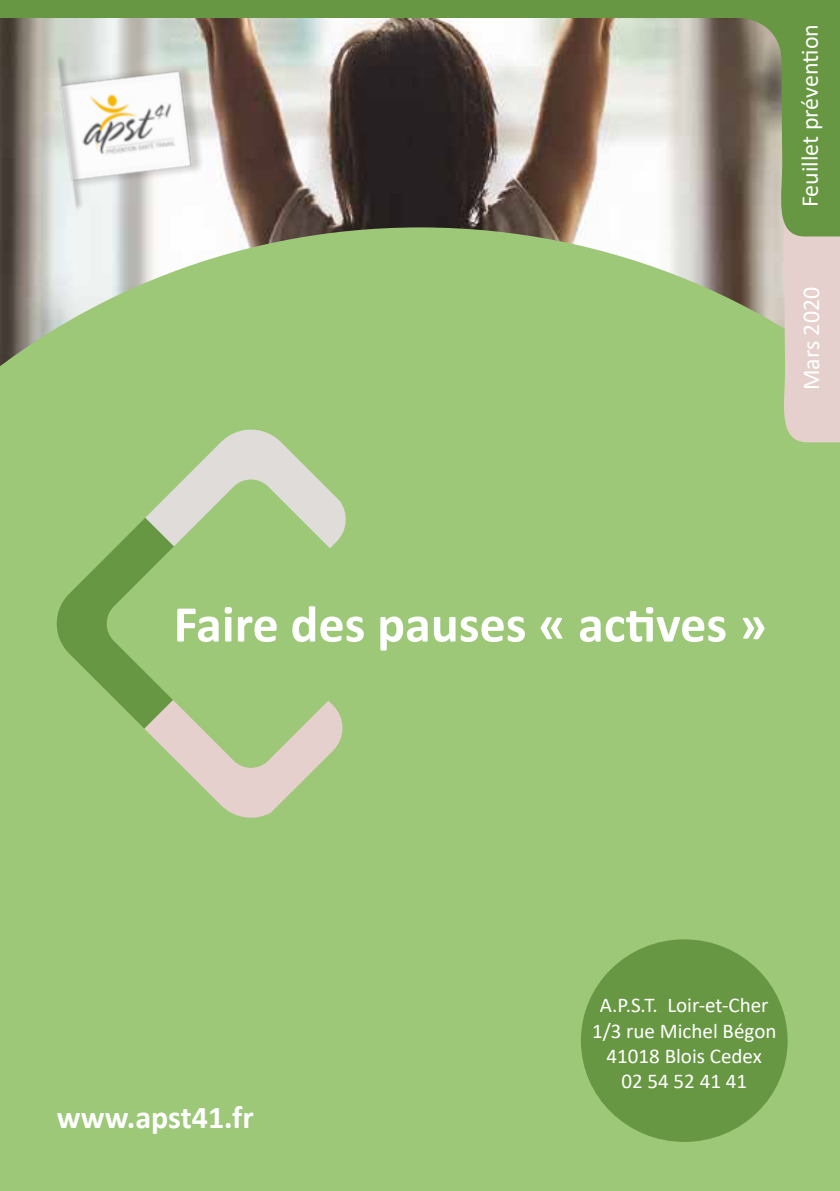
<style>
.page{position:relative;width:840px;height:1191px;background:#fff}
.page>*{position:absolute;margin:0;border:0;box-sizing:border-box;transform-origin:0 0}
.t1{font:700 52px "Calibri";color:#fff}
.t2{font:700 32px "Calibri";color:#fff}
.t3{font:24px "Calibri";color:#fff}
.t4{font:21px/25.2px "Calibri";color:#fff;text-align:center}
</style>
<div class="page">
<div style="left:0;top:237px;width:839px;height:954px;background:#9cc877"></div>
<div style="left:580px;top:939px;width:207px;height:203px;background:#689743;border-radius:50%"></div>
<svg style="left:53px;top:425px;width:295px;height:396px;background:#a3c682"></svg>
<svg style="left:776px;top:237px;width:63px;height:205px;background:#decfc4"></svg>
<svg style="left:0;top:18px;width:839px;height:219px"></svg>
<div style="left:0;top:0;width:839px;height:18px;background:#689743"></div>
<p class="t3" style="left:792px;top:207px;width:185px;rotate:-90deg">Feuillet prévention</p>
<p class="t3" style="left:794px;top:390px;width:105px;rotate:-90deg">Mars 2020</p>
<h1 class="t1" style="left:173px;top:587px;width:594px">Faire des pauses « actives »</h1>
<h2 class="t2" style="left:57px;top:1094px;width:198px">www.apst41.fr</h2>
<p class="t4" style="left:591px;top:992px;width:186px">A.P.S.T. Loir-et-Cher<br>1/3 rue Michel Bégon<br>41018 Blois Cedex<br>02 54 52 41 41</p>
</div>
